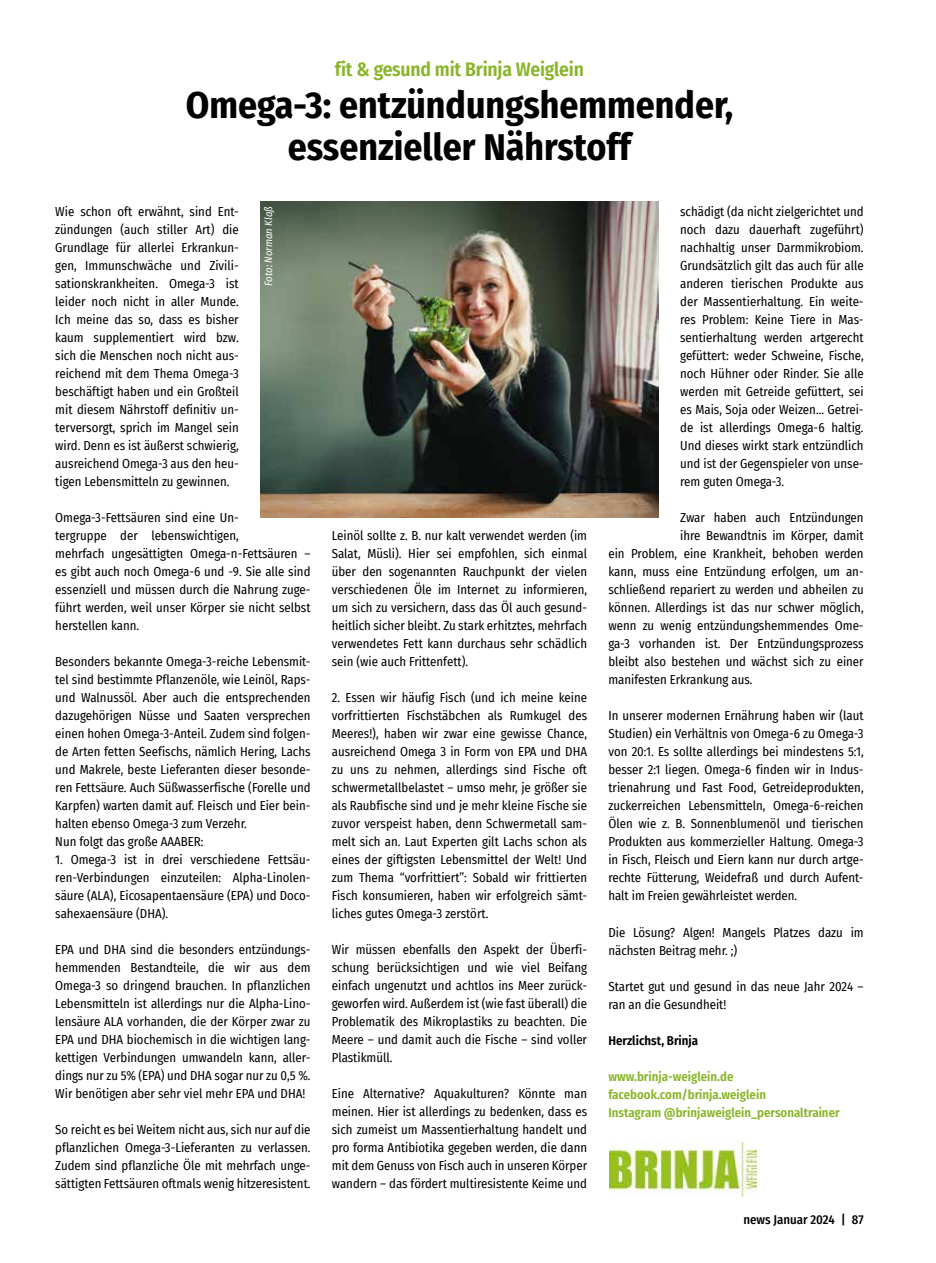
<style>
.page{position:relative;width:936px;height:1263px;background:#fff}
.page>*{position:absolute;margin:0;border:0;box-sizing:border-box;transform-origin:0 0}
.t1{font:700 37.5px/42px "Fira Sans Condensed";color:#000;text-align:center}
.t2{font:600 19.5px "Fira Sans Condensed";letter-spacing:-.01em;color:#89b52b}
.t3{font:12.75px/18px "Fira Sans Condensed";color:#000;text-align:justify}
.t4{font:600 12.75px/18px "Fira Sans Condensed";color:#89b52b}
.t5{font:500 12.75px "Fira Sans Condensed";color:#000}
.t6{font:600 12.75px "Fira Sans Condensed";color:#000}
.t7{font:italic 10.5px "Fira Sans Condensed";color:#fff}
</style>
<div class="page">
<img style="left:609px;top:1142px;width:147px;height:54px">
<img style="left:260px;top:202px;width:399px;height:315px">
<h2 class="t2" style="left:335px;top:53px;width:250px">fit &amp; gesund mit Brinja Weiglein</h2>
<h1 class="t1" style="left:186px;top:81px;width:549px">Omega-3: entzündungshemmender, essenzieller Nährstoff</h1>
<p class="t3" style="left:55px;top:202px;width:185px">Wie schon oft erwähnt, sind Ent&shy;zündungen (auch stiller Art) die Grundlage für allerlei Erkrankun&shy;gen, Immunschwäche und Zivili&shy;sationskrankheiten. Omega-3 ist leider noch nicht in aller Munde.<br>Ich meine das so, dass es bisher kaum supplementiert wird bzw. sich die Menschen noch nicht aus&shy;reichend mit dem Thema Omega-3 beschäftigt haben und ein Großteil mit diesem Nährstoff definitiv un&shy;terversorgt, sprich im Mangel sein wird. Denn es ist äußerst schwierig, ausreichend Omega-3 aus den heu&shy;tigen Lebensmitteln zu gewinnen.</p>
<p class="t3" style="left:55px;top:508px;width:257px;text-align:left">Omega-3-Fettsäuren sind eine Un-<br>tergruppe der lebenswichtigen,<br>mehrfach ungesättigten Omega-n-Fettsäuren – es gibt auch noch Omega-6 und -9. Sie alle sind essenziell und müssen durch die Nahrung zuge&shy;führt werden, weil unser Körper sie nicht selbst herstellen kann.</p>
<p class="t3" style="left:55px;top:652px;width:257px;text-align:left">Besonders bekannte Omega-3-reiche Lebensmit&shy;tel sind bestimmte Pflanzenöle, wie Leinöl, Raps&shy;und Walnussöl. Aber auch die entsprechenden dazugehörigen Nüsse und Saaten versprechen einen hohen Omega-3-Anteil. Zudem sind folgen&shy;de Arten fetten Seefischs, nämlich Hering, Lachs und Makrele, beste Lieferanten dieser besonde&shy;ren Fettsäure. Auch Süßwasserfische (Forelle und Karpfen) warten damit auf. Fleisch und Eier bein&shy;halten ebenso Omega-3 zum Verzehr.<br>Nun folgt das große AAABER:</p>
<p class="t3" style="left:55px;top:850px;width:257px">1. Omega-3 ist in drei verschiedene Fettsäu&shy;ren-Verbindungen einzuteilen: Alpha-Linolen&shy;säure (ALA), Eicosapentaensäure (EPA) und Doco&shy;sahexaensäure (DHA).</p>
<p class="t3" style="left:55px;top:940px;width:257px">EPA und DHA sind die besonders entzündungs&shy;hemmenden Bestandteile, die wir aus dem Omega-3 so dringend brauchen. In pflanzlichen Lebensmitteln ist allerdings nur die Alpha-Lino&shy;lensäure ALA vorhanden, die der Körper zwar zu EPA und DHA biochemisch in die wichtigen lang&shy;kettigen Verbindungen umwandeln kann, aller&shy;dings nur zu 5% (EPA) und DHA sogar nur zu 0,5 %.<br>Wir benötigen aber sehr viel mehr EPA und DHA!</p>
<p class="t3" style="left:55px;top:1120px;width:257px">So reicht es bei Weitem nicht aus, sich nur auf die pflanzlichen Omega-3-Lieferanten zu verlassen.<br>Zudem sind pflanzliche Öle mit mehrfach unge&shy;sättigten Fettsäuren oftmals wenig hitzeresistent.</p>
<p class="t7" style="left:261px;top:286px;width:82px;rotate:-90deg">Foto: Norman Klaß</p>
<p class="t3" style="left:332px;top:526px;width:257px">Leinöl sollte z. B. nur kalt verwendet werden (im Salat, Müsli). Hier sei empfohlen, sich einmal über den sogenannten Rauchpunkt der vielen verschiedenen Öle im Internet zu informieren, um sich zu versichern, dass das Öl auch gesund&shy;heitlich sicher bleibt. Zu stark erhitztes, mehrfach verwendetes Fett kann durchaus sehr schädlich sein (wie auch Frittenfett).</p>
<p class="t3" style="left:332px;top:688px;width:257px">2. Essen wir häufig Fisch (und ich meine keine vorfrittierten Fischstäbchen als Rumkugel des Meeres!), haben wir zwar eine gewisse Chance, ausreichend Omega 3 in Form von EPA und DHA zu uns zu nehmen, allerdings sind Fische oft schwermetallbelastet – umso mehr, je größer sie als Raubfische sind und je mehr kleine Fische sie zuvor verspeist haben, denn Schwermetall sam&shy;melt sich an. Laut Experten gilt Lachs schon als eines der giftigsten Lebensmittel der Welt! Und zum Thema “vorfrittiert”: Sobald wir frittierten Fisch konsumieren, haben wir erfolgreich sämt&shy;liches gutes Omega-3 zerstört.</p>
<p class="t3" style="left:332px;top:940px;width:257px">Wir müssen ebenfalls den Aspekt der Überfi&shy;schung berücksichtigen und wie viel Beifang einfach ungenutzt und achtlos ins Meer zurück&shy;geworfen wird. Außerdem ist (wie fast überall) die Problematik des Mikroplastiks zu beachten. Die Meere – und damit auch die Fische – sind voller Plastikmüll.</p>
<p class="t3" style="left:332px;top:1084px;width:257px">Eine Alternative? Aquakulturen? Könnte man meinen. Hier ist allerdings zu bedenken, dass es sich zumeist um Massentierhaltung handelt und pro forma Antibiotika gegeben werden, die dann mit dem Genuss von Fisch auch in unseren Körper wandern – das fördert multiresistente Keime und</p>
<p class="t3" style="left:680px;top:202px;width:185px">schädigt (da nicht zielgerichtet und noch dazu dauerhaft zugeführt) nachhaltig unser Darmmikrobiom.<br>Grundsätzlich gilt das auch für alle anderen tierischen Produkte aus der Massentierhaltung. Ein weite&shy;res Problem: Keine Tiere in Mas&shy;sentierhaltung werden artgerecht gefüttert: weder Schweine, Fische, noch Hühner oder Rinder. Sie alle werden mit Getreide gefüttert, sei es Mais, Soja oder Weizen… Getrei&shy;de ist allerdings Omega-6 haltig.<br>Und dieses wirkt stark entzündlich und ist der Gegenspieler von unse&shy;rem guten Omega-3.</p>
<p class="t3" style="left:680px;top:509px;width:185px">Zwar haben auch Entzündungen</p>
<p class="t3" style="left:680px;top:527px;width:185px">ihre Bewandtnis im Körper, damit</p>
<p class="t3" style="left:608px;top:545px;width:257px">ein Problem, eine Krankheit, behoben werden</p>
<p class="t3" style="left:608px;top:563px;width:257px">kann, muss eine Entzündung erfolgen, um an-</p>
<p class="t3" style="left:608px;top:581px;width:257px">schließend repariert zu werden und abheilen zu</p>
<p class="t3" style="left:608px;top:599px;width:257px">können. Allerdings ist das nur schwer möglich,</p>
<p class="t3" style="left:608px;top:617px;width:257px">wenn zu wenig entzündungshemmendes Ome-</p>
<p class="t3" style="left:608px;top:635px;width:257px">ga-3 vorhanden ist. Der Entzündungsprozess</p>
<p class="t3" style="left:608px;top:653px;width:257px">bleibt also bestehen und wächst sich zu einer</p>
<p class="t3" style="left:608px;top:671px;width:146px">manifesten Erkrankung aus.</p>
<p class="t3" style="left:608px;top:707px;width:257px">In unserer modernen Ernährung haben wir (laut Studien) ein Verhältnis von Omega-6 zu Omega-3 von 20:1. Es sollte allerdings bei mindestens 5:1, besser 2:1 liegen. Omega-6 finden wir in Indus&shy;trienahrung und Fast Food, Getreideprodukten, zuckerreichen Lebensmitteln, Omega-6-reichen Ölen wie z. B. Sonnenblumenöl und tierischen Produkten aus kommerzieller Haltung. Omega-3 in Fisch, Fleisch und Eiern kann nur durch artge&shy;rechte Fütterung, Weidefraß und durch Aufent&shy;halt im Freien gewährleistet werden.</p>
<p class="t3" style="left:608px;top:923px;width:257px">Die Lösung? Algen! Mangels Platzes dazu im nächsten Beitrag mehr. ;)</p>
<p class="t3" style="left:608px;top:977px;width:257px">Startet gut und gesund in das neue Jahr 2024 – ran an die Gesundheit!</p>
<p class="t6" style="left:608px;top:1030px;width:91px">Herzlichst, Brinja</p>
<p class="t4" style="left:608px;top:1066px;width:233px">www.brinja-weiglein.de facebook.com/brinja.weiglein<br>Instagram @brinjaweiglein_personaltrainer</p>
<p class="t5" style="left:743px;top:1209px;width:122px">news Januar 2024 | 87</p>
</div>
